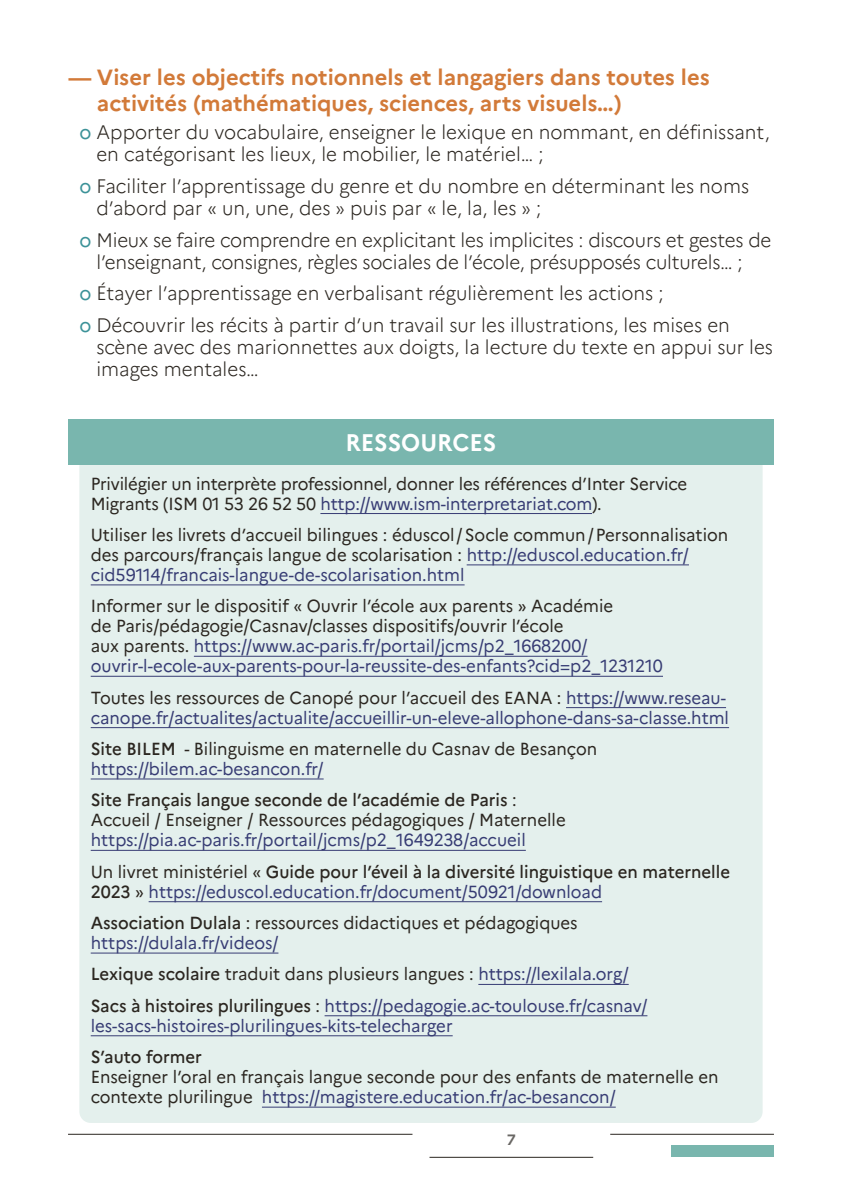
<style>
.page{position:relative;width:842px;height:1191px;background:#fff}
.page>*{position:absolute;margin:0;border:0;box-sizing:border-box;transform-origin:0 0}
.t1{font:700 24px "Marianne";color:#fff;scale:.96 1}
.t2{font:700 22px/26.4px "Marianne";color:#d27a39}
.t3{font:300 19.6px/22px "Marianne";color:#2b2620;scale:.96 1}
.t4{font:17.6px/20px "Marianne";color:#2b2620;scale:.96 1}
.t5{font:17.6px/31.4px "Marianne";color:#373c74;scale:.96 1}
.t6{font:500 17.6px "Marianne";color:#2b2620;scale:.96 1}
.t7{font:700 15px "Marianne";color:#696764}
.s1{font-weight:400;color:#3c9298}
.s2{color:#373c74}
.s3{color:#2b2620}
.s4{font-weight:500}
.s5{font-weight:500;color:#2b2620}
</style>
<div class="page">
<hr style="left:68px;top:1134px;width:344px;height:1px;background:#2b2620">
<hr style="left:610px;top:1134px;width:164px;height:1px;background:#2b2620">
<div style="left:672px;top:1145px;width:102px;height:12px;background:#79b6ae"></div>
<hr style="left:429px;top:1157px;width:164px;height:1px;background:#2b2620">
<div style="left:79px;top:465px;width:684px;height:658px;background:#e4f0ed"></div>
<hr style="left:320px;top:513px;width:272px;height:1px;background:#373c74">
<hr style="left:467px;top:564px;width:222px;height:1px;background:#373c74">
<hr style="left:91px;top:584px;width:374px;height:1px;background:#373c74">
<hr style="left:194px;top:656px;width:393px;height:1px;background:#373c74">
<hr style="left:91px;top:676px;width:572px;height:1px;background:#373c74">
<hr style="left:566px;top:707px;width:160px;height:1px;background:#373c74">
<hr style="left:91px;top:727px;width:638px;height:1px;background:#373c74">
<hr style="left:91px;top:778px;width:233px;height:1px;background:#373c74">
<hr style="left:91px;top:850px;width:435px;height:1px;background:#373c74">
<hr style="left:149px;top:901px;width:453px;height:1px;background:#373c74">
<hr style="left:91px;top:952px;width:187px;height:1px;background:#373c74">
<hr style="left:478px;top:984px;width:151px;height:1px;background:#373c74">
<hr style="left:325px;top:1015px;width:322px;height:1px;background:#373c74">
<hr style="left:91px;top:1035px;width:362px;height:1px;background:#373c74">
<hr style="left:262px;top:1106px;width:354px;height:1px;background:#373c74">
<div style="left:68px;top:420px;width:706px;height:45px;background:#79b6ae"></div>
<p class="t2" style="left:97px;top:63px;width:614px;text-indent:-29px">— Viser les objectifs notionnels et langagiers dans toutes les activités (mathématiques, sciences, arts visuels…)</p>
<p class="t3" style="left:96px;top:121px;width:703px;text-indent:-17px"><span class="s1">o</span> Apporter du vocabulaire, enseigner le lexique en nommant, en définissant, en catégorisant les lieux, le mobilier, le matériel… ;</p>
<p class="t3" style="left:96px;top:175px;width:681px;text-indent:-17px"><span class="s1">o</span> Faciliter l’apprentissage du genre et du nombre en déterminant les noms d’abord par « un, une, des » puis par « le, la, les » ;</p>
<p class="t3" style="left:96px;top:228px;width:705px;text-indent:-17px"><span class="s1">o</span> Mieux se faire comprendre en explicitant les implicites : discours et gestes de l’enseignant, consignes, règles sociales de l’école, présupposés culturels… ;</p>
<p class="t3" style="left:79px;top:277px;width:679px;line-height:32px"><span class="s1">o</span> Étayer l’apprentissage en verbalisant régulièrement les actions ;<br><span class="s1">o</span> Découvrir les récits à partir d’un travail sur les illustrations, les mises en</p>
<p class="t3" style="left:96px;top:336px;width:706px">scène avec des marionnettes aux doigts, la lecture du texte en appui sur les images mentales…</p>
<h1 class="t1" style="left:345px;top:428px;width:159px">RESSOURCES</h1>
<p class="t4" style="left:91px;top:473px;width:623px">Privilégier un interprète professionnel, donner les références d’Inter Service<br>Migrants (ISM 01 53 26 52 50 <span class="s2">http://www.ism-interpretariat.com</span>).</p>
<p class="t4" style="left:91px;top:524px;width:666px">Utiliser les livrets d’accueil bilingues : éduscol/Socle commun/Personnalisation des parcours/français langue de scolarisation : <span class="s2">http://eduscol.education.fr/ cid59114/francais-langue-de-scolarisation.html</span></p>
<p class="t4" style="left:91px;top:596px;width:598px">Informer sur le dispositif « Ouvrir l’école aux parents » Académie<br>de Paris/pédagogie/Casnav/classes dispositifs/ouvrir l’école<br>aux parents. <span class="s2">https://www.ac-paris.fr/portail/jcms/p2_1668200/ ouvrir-l-ecole-aux-parents-pour-la-reussite-des-enfants?cid=p2_1231210</span></p>
<p class="t5" style="left:91px;top:687px;width:666px;line-height:20px"><span class="s3">Toutes les ressources de Canopé pour l’accueil des EANA :</span> https://www.reseau&shy;canope.fr/actualites/actualite/accueillir-un-eleve-allophone-dans-sa-classe.html</p>
<p class="t4" style="left:91px;top:738px;width:529px"><span class="s4">Site BILEM</span> - Bilinguisme en maternelle du Casnav de Besançon <span class="s2">https://bilem.ac-besancon.fr/</span></p>
<p class="t4" style="left:91px;top:790px;width:496px"><span class="s4">Site Français langue seconde de l’académie de Paris</span> :<br>Accueil / Enseigner / Ressources pédagogiques / Maternelle</p>
<p class="t5" style="left:91px;top:824px;width:668px">https://pia.ac-paris.fr/portail/jcms/p2_1649238/accueil<br><span class="s3">Un livret ministériel «</span> <span class="s5">Guide pour l’éveil à la diversité linguistique en maternelle</span></p>
<p class="t5" style="left:91px;top:875px;width:534px"><span class="s5">2023</span> <span class="s3">»</span> https://eduscol.education.fr/document/50921/download<br><span class="s5">Association Dulala</span> <span class="s3">: ressources didactiques et pédagogiques</span></p>
<p class="t5" style="left:91px;top:927px;width:581px">https://dulala.fr/videos/<br><span class="s5">Lexique scolaire</span> <span class="s3">traduit dans plusieurs langues :</span> https://lexilala.org/<br><span class="s5">Sacs à histoires plurilingues</span> <span class="s3">:</span> https://pedagogie.ac-toulouse.fr/casnav/</p>
<p class="t5" style="left:91px;top:1009px;width:379px">les-sacs-histoires-plurilingues-kits-telecharger</p>
<p class="t6" style="left:91px;top:1046px;width:117px">S’auto former</p>
<p class="t4" style="left:91px;top:1066px;width:655px">Enseigner l’oral en français langue seconde pour des enfants de maternelle en contexte plurilingue <span class="s2">https://magistere.education.fr/ac-besancon/</span></p>
<p class="t7" style="left:507px;top:1130px;width:10px">7</p>
</div>
